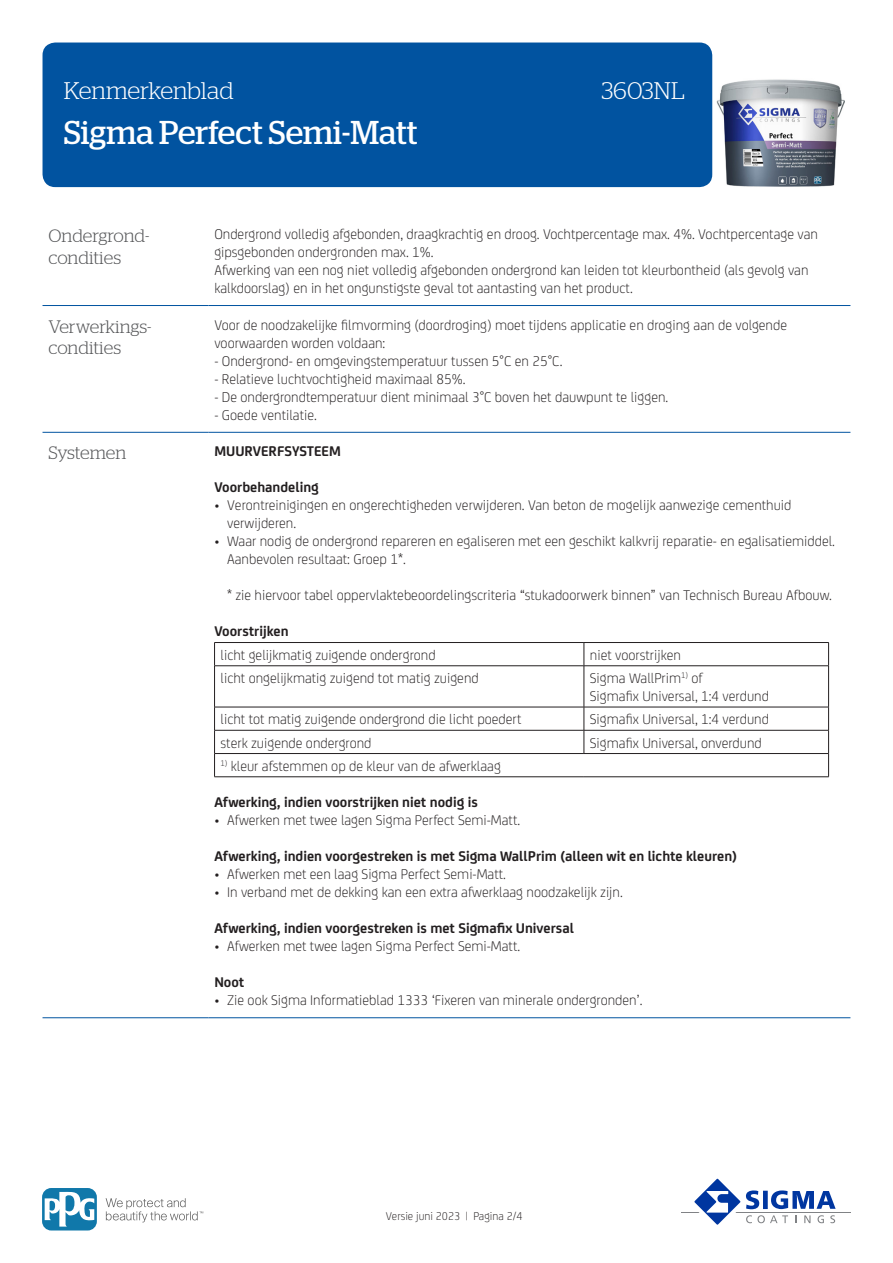
<style>
.page{position:relative;width:893px;height:1263px;background:#fff}
.page>*{position:absolute;margin:0;border:0;box-sizing:border-box;transform-origin:0 0}
.t1{font:33px "Stag";color:#fff}
.t2{font:300 24px "Stag";color:#fff}
.KOP{font:300 18px/21.6px "Stag";letter-spacing:-.005em;color:#57585a}
.BODY{font:300 15px/18px "FS Joey";color:#231f20}
.BODY-2{font:700 15px "FS Joey";color:#231f20}
.t3{font:300 12px "FS Joey";color:#231f20}
</style>
<div class="page">
<div style="left:43px;top:43px;width:669px;height:144px;background:#0153a0;border-radius:13px"></div>
<hr style="left:681px;top:1211px;width:169px;height:1px;background:#808285">
<svg style="left:689px;top:1178px;width:147px;height:47px"></svg>
<svg style="left:106px;top:1198px;width:97px;height:24px"></svg>
<svg style="left:43px;top:1188px;width:54px;height:42px"></svg>
<svg style="left:45px;top:1191px;width:49px;height:35px"></svg>
<hr style="left:43px;top:305px;width:165px;height:1px;background:#0153a0">
<hr style="left:208px;top:305px;width:642px;height:1px;background:#0153a0">
<hr style="left:43px;top:432px;width:165px;height:1px;background:#0153a0">
<hr style="left:208px;top:432px;width:642px;height:1px;background:#0153a0">
<hr style="left:43px;top:1017px;width:165px;height:1px;background:#0153a0">
<hr style="left:208px;top:1017px;width:642px;height:1px;background:#0153a0">
<hr style="left:214px;top:642px;width:370px;height:1px;background:#231f20">
<svg style="left:214px;top:643px;width:1px;height:22px"></svg>
<hr style="left:584px;top:642px;width:245px;height:1px;background:#231f20">
<svg style="left:584px;top:643px;width:1px;height:22px"></svg>
<svg style="left:828px;top:643px;width:1px;height:22px"></svg>
<hr style="left:214px;top:665px;width:370px;height:1px;background:#231f20">
<hr style="left:214px;top:666px;width:1px;height:41px;background:#231f20">
<hr style="left:584px;top:665px;width:245px;height:1px;background:#231f20">
<hr style="left:584px;top:666px;width:1px;height:41px;background:#231f20">
<hr style="left:828px;top:666px;width:1px;height:41px;background:#231f20">
<hr style="left:214px;top:707px;width:370px;height:1px;background:#231f20">
<hr style="left:584px;top:707px;width:245px;height:1px;background:#231f20">
<hr style="left:214px;top:730px;width:370px;height:1px;background:#231f20">
<hr style="left:584px;top:730px;width:245px;height:1px;background:#231f20">
<svg style="left:584px;top:707px;width:1px;height:46px"></svg>
<hr style="left:214px;top:753px;width:370px;height:1px;background:#231f20">
<svg style="left:214px;top:707px;width:1px;height:69px"></svg>
<hr style="left:584px;top:753px;width:245px;height:1px;background:#231f20">
<svg style="left:828px;top:707px;width:1px;height:69px"></svg>
<hr style="left:214px;top:776px;width:370px;height:1px;background:#231f20">
<hr style="left:584px;top:776px;width:245px;height:1px;background:#231f20">
<img style="left:716px;top:79px;width:128px;height:108px">
<h2 class="t2" style="left:64px;top:77px;width:171px">Kenmerkenblad</h2>
<h2 class="t2" style="left:601px;top:77px;width:85px">3603NL</h2>
<h1 class="t1" style="left:64px;top:114px;width:355px">Sigma Perfect Semi-Matt</h1>
<p class="KOP" style="left:49px;top:225px;width:102px">Ondergrond&shy;condities</p>
<p class="BODY" style="left:214px;top:224px;width:605px">Ondergrond volledig afgebonden, draagkrachtig en droog. Vochtpercentage max. 4%. Vochtpercentage van gipsgebonden ondergronden max. 1%.<br>Afwerking van een nog niet volledig afgebonden ondergrond kan leiden tot kleurbontheid (als gevolg van kalkdoorslag) en in het ongunstigste geval tot aantasting van het product.</p>
<p class="KOP" style="left:49px;top:315px;width:104px">Verwerkings&shy;condities</p>
<p class="BODY" style="left:214px;top:315px;width:574px">Voor de noodzakelijke filmvorming (doordroging) moet tijdens applicatie en droging aan de volgende voorwaarden worden voldaan:</p>
<p class="BODY" style="left:214px;top:351px;width:350px">- Ondergrond- en omgevingstemperatuur tussen 5°C en 25°C.</p>
<p class="BODY" style="left:214px;top:369px;width:253px">- Relatieve luchtvochtigheid maximaal 85%.</p>
<p class="BODY" style="left:214px;top:387px;width:455px">- De ondergrondtemperatuur dient minimaal 3°C boven het dauwpunt te liggen.</p>
<p class="BODY" style="left:214px;top:405px;width:104px">- Goede ventilatie.</p>
<p class="KOP" style="left:49px;top:442px;width:79px">Systemen</p>
<p class="BODY-2" style="left:214px;top:440px;width:128px">MUURVERFSYSTEEM</p>
<p class="BODY-2" style="left:214px;top:476px;width:106px">Voorbehandeling</p>
<p class="BODY" style="left:227px;top:495px;width:566px;text-indent:-13px">• Verontreinigingen en ongerechtigheden verwijderen. Van beton de mogelijk aanwezige cementhuid verwijderen.</p>
<p class="BODY" style="left:227px;top:531px;width:609px;text-indent:-13px">• Waar nodig de ondergrond repareren en egaliseren met een geschikt kalkvrij reparatie- en egalisatiemiddel.<br>Aanbevolen resultaat: Groep 1*.</p>
<p class="BODY" style="left:227px;top:585px;width:606px">* zie hiervoor tabel oppervlaktebeoordelingscriteria “stukadoorwerk binnen” van Technisch Bureau Afbouw.</p>
<p class="BODY-2" style="left:214px;top:620px;width:76px">Voorstrijken</p>
<p class="BODY" style="left:221px;top:645px;width:217px">licht gelijkmatig zuigende ondergrond</p>
<p class="BODY" style="left:590px;top:645px;width:93px">niet voorstrijken</p>
<p class="BODY" style="left:221px;top:668px;width:260px">licht ongelijkmatig zuigend tot matig zuigend</p>
<p class="BODY" style="left:590px;top:668px;width:181px">Sigma WallPrim<sup>1)</sup> of<br>Sigmafix Universal, 1:4 verdund</p>
<p class="BODY" style="left:221px;top:709px;width:302px">licht tot matig zuigende ondergrond die licht poedert</p>
<p class="BODY" style="left:590px;top:709px;width:181px">Sigmafix Universal, 1:4 verdund</p>
<p class="BODY" style="left:221px;top:733px;width:152px">sterk zuigende ondergrond</p>
<p class="BODY" style="left:590px;top:733px;width:173px">Sigmafix Universal, onverdund</p>
<p class="BODY" style="left:221px;top:756px;width:282px"><sup>1)</sup> kleur afstemmen op de kleur van de afwerklaag</p>
<p class="BODY-2" style="left:214px;top:791px;width:265px">Afwerking, indien voorstrijken niet nodig is</p>
<p class="BODY" style="left:214px;top:810px;width:307px">• Afwerken met twee lagen Sigma Perfect Semi-Matt.</p>
<p class="BODY-2" style="left:214px;top:845px;width:524px">Afwerking, indien voorgestreken is met Sigma WallPrim (alleen wit en lichte kleuren)</p>
<p class="BODY" style="left:214px;top:864px;width:293px">• Afwerken met een laag Sigma Perfect Semi-Matt.</p>
<p class="BODY" style="left:214px;top:882px;width:410px">• In verband met de dekking kan een extra afwerklaag noodzakelijk zijn.</p>
<p class="BODY-2" style="left:214px;top:917px;width:361px">Afwerking, indien voorgestreken is met Sigmafix Universal</p>
<p class="BODY" style="left:214px;top:936px;width:307px">• Afwerken met twee lagen Sigma Perfect Semi-Matt.</p>
<p class="BODY-2" style="left:214px;top:971px;width:32px">Noot</p>
<p class="BODY" style="left:214px;top:990px;width:430px">• Zie ook Sigma Informatieblad 1333 ‘Fixeren van minerale ondergronden’.</p>
<p class="t3" style="left:386px;top:1208px;width:138px">Versie juni 2023 | Pagina 2/4</p>
</div>
